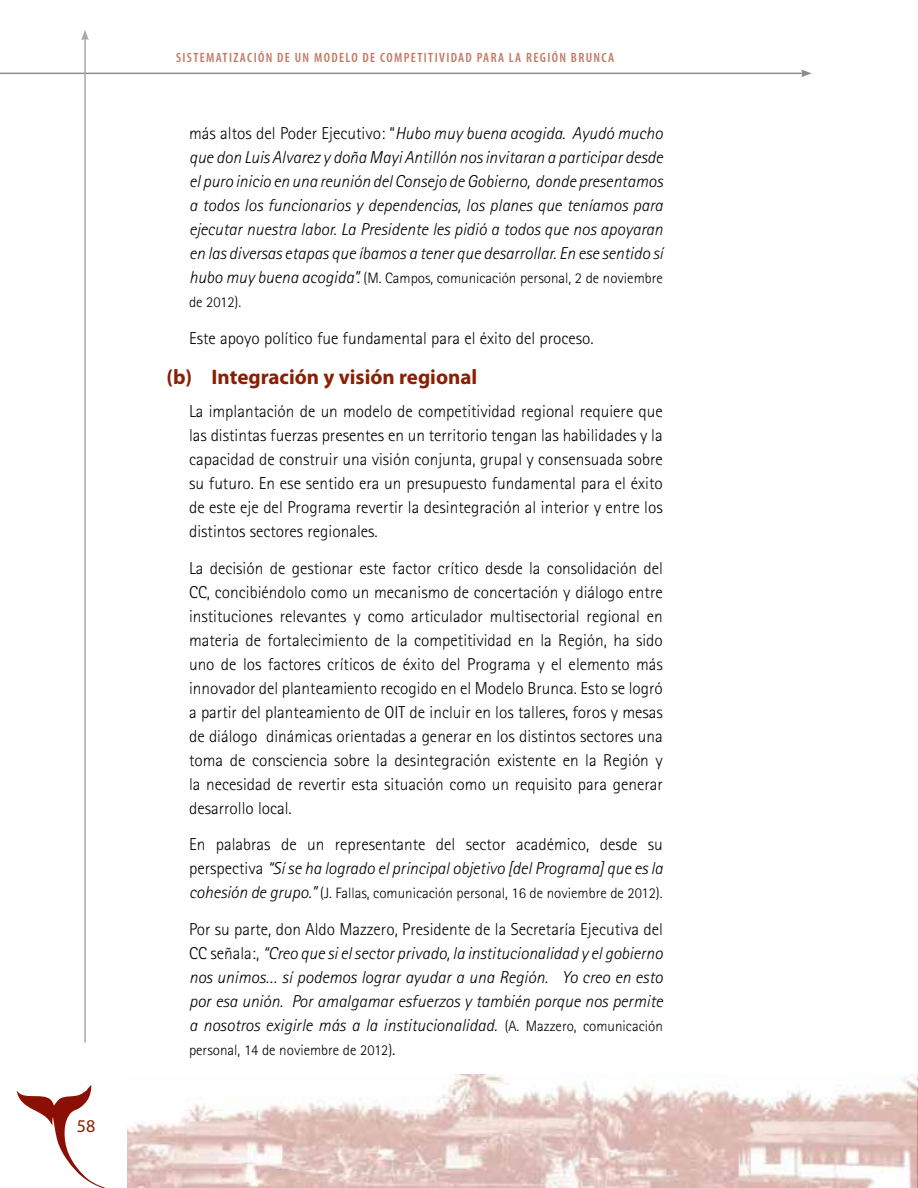
<style>
.page{position:relative;width:918px;height:1188px;background:#fff}
.page>*{position:absolute;margin:0;border:0;box-sizing:border-box;transform-origin:0 0}
.t1{font:700 21px "Myriad Pro";color:#8a1f03}
.t2{font:18px "Myriad Pro";color:#8a1f03}
.t3{font:300 17.25px/24px "Rotis Sans Serif Std";color:#000;text-align:justify}
.t4{font:italic 300 17.25px/24px "Rotis Sans Serif Std";color:#000;text-align:justify}
.t5{font:300 15px/24px "Rotis Sans Serif Std";color:#000}
.t6{font:600 condensed 13.5px "Myriad Pro";letter-spacing:.1em;color:#c27961}
.s1{font-style:normal}
.s2{font-style:italic;font-size:17.25px}
.s3{font-style:italic}
.s4{font-style:normal;font-size:15px}
.s5{font-size:17.25px}
</style>
<div class="page">
<svg style="left:17px;top:1085px;width:89px;height:103px"></svg>
<hr style="left:0;top:73px;width:804px;height:1px;background:#8b8e90">
<svg style="left:801px;top:70px;width:11px;height:7px"></svg>
<hr style="left:84px;top:38px;width:2px;height:1005px;background:#a7a9ac">
<svg style="left:81px;top:30px;width:8px;height:10px"></svg>
<img style="left:127px;top:1074px;width:790px;height:114px">
<img style="left:917px;top:1074px;width:1px;height:114px">
<p class="t2" style="left:77px;top:1115px;width:20px">58</p>
<p class="t6" style="left:176px;top:49px;width:440px">SISTEMATIZACIÓN DE UN MODELO DE COMPETITIVIDAD PARA LA REGIÓN BRUNCA</p>
<p class="t4" style="left:189px;top:122px;width:475px"><span class="s1">más altos del Poder Ejecutivo: “</span>Hubo muy buena acogida. Ayudó mucho que don Luis Alvarez y doña Mayi Antillón nos invitaran a participar desde el puro inicio en una reunión del Consejo de Gobierno, donde presentamos a todos los funcionarios y dependencias, los planes que teníamos para ejecutar nuestra labor. La Presidente les pidió a todos que nos apoyaran en las diversas etapas que íbamos a tener que desarrollar. En ese sentido sí</p>
<p class="t5" style="left:189px;top:266px;width:475px"><span class="s2">hubo muy buena acogida”.</span> (M. Campos, comunicación personal, 2 de noviembre de 2012).</p>
<p class="t3" style="left:189px;top:326px;width:406px">Este apoyo político fue fundamental para el éxito del proceso.</p>
<p class="t1" style="left:167px;top:363px;width:312px">(b) Integración y visión regional</p>
<p class="t3" style="left:189px;top:399px;width:475px">La implantación de un modelo de competitividad regional requiere que las distintas fuerzas presentes en un territorio tengan las habilidades y la capacidad de construir una visión conjunta, grupal y consensuada sobre su futuro. En ese sentido era un presupuesto fundamental para el éxito de este eje del Programa revertir la desintegración al interior y entre los distintos sectores regionales.</p>
<p class="t3" style="left:189px;top:556px;width:475px">La decisión de gestionar este factor crítico desde la consolidación del CC, concibiéndolo como un mecanismo de concertación y diálogo entre instituciones relevantes y como articulador multisectorial regional en materia de fortalecimiento de la competitividad en la Región, ha sido uno de los factores críticos de éxito del Programa y el elemento más innovador del planteamiento recogido en el Modelo Brunca. Esto se logró a partir del planteamiento de OIT de incluir en los talleres, foros y mesas de diálogo dinámicas orientadas a generar en los distintos sectores una toma de consciencia sobre la desintegración existente en la Región y la necesidad de revertir esta situación como un requisito para generar desarrollo local.</p>
<p class="t3" style="left:189px;top:833px;width:475px">En palabras de un representante del sector académico, desde su perspectiva <span class="s3">“Sí se ha logrado el principal objetivo [del Programa] que es la</span></p>
<p class="t5" style="left:189px;top:881px;width:475px"><span class="s2">cohesión de grupo.”</span> (J. Fallas, comunicación personal, 16 de noviembre de 2012).</p>
<p class="t4" style="left:189px;top:918px;width:475px"><span class="s1">Por su parte, don Aldo Mazzero, Presidente de la Secretaría Ejecutiva del CC señala:,</span> “Creo que si el sector privado, la institucionalidad y el gobierno nos unimos… sí podemos lograr ayudar a una Región. Yo creo en esto por esa unión. Por amalgamar esfuerzos y también porque nos permite a nosotros exigirle más a la institucionalidad. <span class="s4">(A. Mazzero, comunicación</span></p>
<p class="t5" style="left:189px;top:1038px;width:208px">personal, 14 de noviembre de 2012)<span class="s5">.</span></p>
</div>
